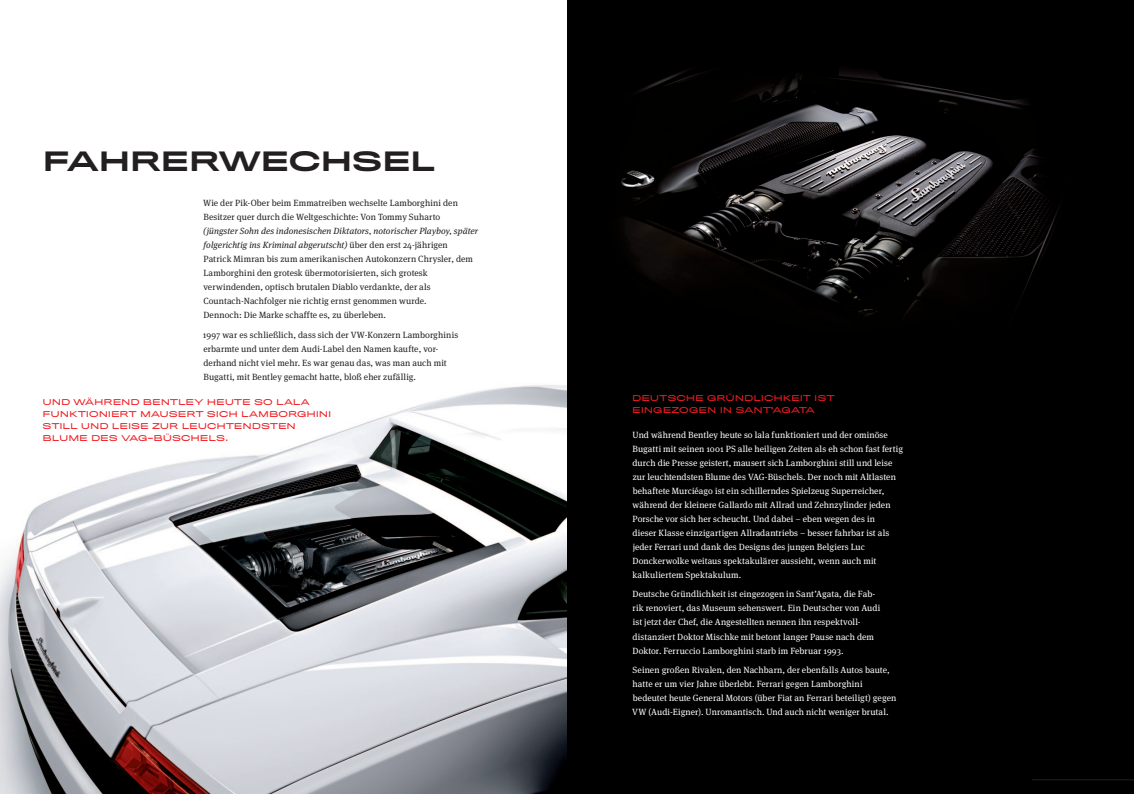
<style>
.page{position:relative;width:1134px;height:794px;background:#fff}
.page>*{position:absolute;margin:0;border:0;box-sizing:border-box;transform-origin:0 0}
.Headline1{font:500 25px "Titling Gothic FB Extended";letter-spacing:-.02em;color:#231f20}
.Basis_ohne_Raster{font:9px/14px "Meta Serif";letter-spacing:.01em;color:#fff}
.Basis_ohne_Raster-2{font:9px/14px "Meta Serif";letter-spacing:.01em;color:#231f20}
.Hervorgehobener_Absa{font:7.5px/12px "Titling Gothic FB Extended";letter-spacing:-.005em;color:#ee1d23}
.s1{font-style:italic}
</style>
<div class="page">
<div style="left:567px;top:0;width:567px;height:794px;background:#000"></div>
<img style="left:0;top:385px;width:567px;height:409px">
<img style="left:621px;top:70px;width:439px;height:246px">
<hr style="left:1032px;top:779px;width:102px;height:1px;background:#231f20">
<p class="Headline1" style="left:43px;top:145px;width:394px">FAHRERWECHSEL</p>
<p class="Basis_ohne_Raster-2" style="left:203px;top:195px;width:276px">Wie der Pik-Ober beim Emmatreiben wechselte Lamborghini den Besitzer quer durch die Weltgeschichte: Von Tommy Suharto<br><span class="s1">(jüngster Sohn des indonesischen Diktators, notorischer Playboy, später folgerichtig ins Kriminal abgerutscht)</span> über den erst 24-jährigen<br>Patrick Mimran bis zum amerikanischen Autokonzern Chrysler, dem Lamborghini den grotesk übermotorisierten, sich grotesk verwindenden, optisch brutalen Diablo verdankte, der als Countach-Nachfolger nie richtig ernst genommen wurde.<br>Dennoch: Die Marke schaffte es, zu überleben.</p>
<p class="Basis_ohne_Raster-2" style="left:203px;top:327px;width:257px">1997 war es schließlich, dass sich der VW-Konzern Lamborghinis erbarmte und unter dem Audi-Label den Namen kaufte, vor&shy;derhand nicht viel mehr. Es war genau das, was man auch mit Bugatti, mit Bentley gemacht hatte, bloß eher zufällig.</p>
<p class="Hervorgehobener_Absa" style="left:43px;top:396px;width:290px">UND WÄHREND BENTLEY HEUTE SO LALA FUNKTIONIERT MAUSERT SICH LAMBORGHINI STILL UND LEISE ZUR LEUCHTENDSTEN BLUME DES VAG-BÜSCHELS.</p>
<p class="Hervorgehobener_Absa" style="left:632px;top:391px;width:204px">DEUTSCHE GRÜNDLICHKEIT IST<br>EINGEZOGEN IN SANT’AGATA</p>
<p class="Basis_ohne_Raster" style="left:632px;top:427px;width:272px">Und während Bentley heute so lala funktioniert und der ominöse Bugatti mit seinen 1001 PS alle heiligen Zeiten als eh schon fast fertig durch die Presse geistert, mausert sich Lamborghini still und leise zur leuchtendsten Blume des VAG-Büschels. Der noch mit Altlasten behaftete Murciéago ist ein schillerndes Spielzeug Superreicher, während der kleinere Gallardo mit Allrad und Zehnzylinder jeden Porsche vor sich her scheucht. Und dabei – eben wegen des in<br>dieser Klasse einzigartigen Allradantriebs – besser fahrbar ist als jeder Ferrari und dank des Designs des jungen Belgiers Luc Donckerwolke weitaus spektakulärer aussieht, wenn auch mit kalkuliertem Spektakulum.</p>
<p class="Basis_ohne_Raster" style="left:632px;top:586px;width:249px">Deutsche Gründlichkeit ist eingezogen in Sant’Agata, die Fab&shy;rik renoviert, das Museum sehenswert. Ein Deutscher von Audi ist jetzt der Chef, die Angestellten nennen ihn respektvoll&shy;distanziert Doktor Mischke mit betont langer Pause nach dem Doktor. Ferruccio Lamborghini starb im Februar 1993.</p>
<p class="Basis_ohne_Raster" style="left:632px;top:662px;width:266px">Seinen großen Rivalen, den Nachbarn, der ebenfalls Autos baute, hatte er um vier Jahre überlebt. Ferrari gegen Lamborghini bedeutet heute General Motors (über Fiat an Ferrari beteiligt) gegen VW (Audi-Eigner). Unromantisch. Und auch nicht weniger brutal.</p>
</div>
